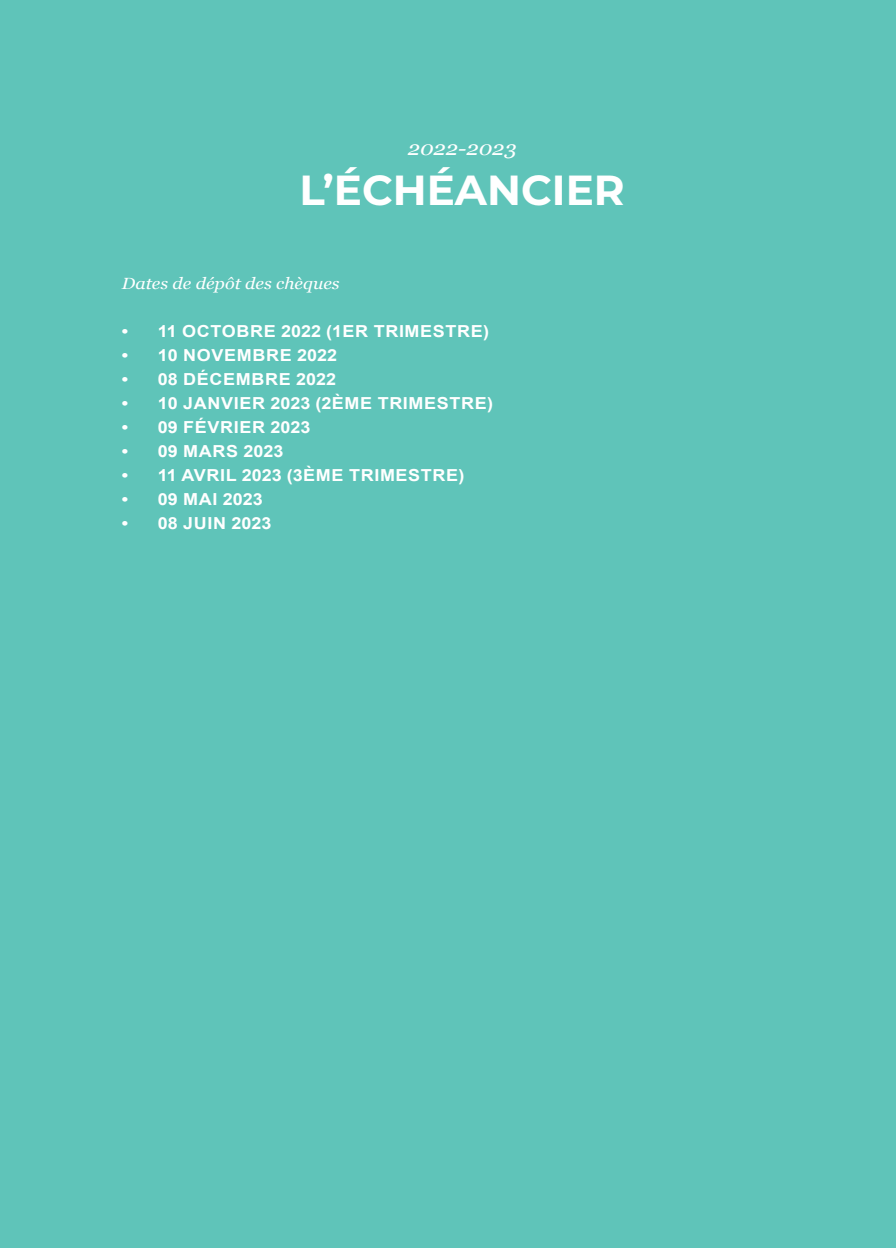
<style>
.page{position:relative;width:896px;height:1248px;background:#fff}
.page>*{position:absolute;margin:0;border:0;box-sizing:border-box;transform-origin:0 0}
.t1{font:700 42px "Montserrat";color:#fff}
.t2{font:italic 19.8px "Georgia";color:#fff;scale:1.11 1}
.t3{font:700 16.6px "Arial";letter-spacing:.035em;color:#fff;scale:1.09 1}
.t4{font:700 16.6px "Arial";color:#fff;scale:1.09 1}
.Style_de_paragraphe{font:italic 16.2px "Georgia";color:#fff;scale:1.11 1}
</style>
<div class="page">
<div style="left:0;top:0;width:896px;height:1247px;background:#5fc4b9"></div>
<p class="t2" style="left:408px;top:135px;width:100px">2022-2023</p>
<p class="t1" style="left:300px;top:160px;width:327px">L’ÉCHÉANCIER</p>
<p class="Style_de_paragraphe" style="left:122px;top:273px;width:198px">Dates de dépôt des chèques</p>
<p class="t3" style="left:122px;top:319px;width:338px">• 11 OCTOBRE 2022 (1ER TRIMESTRE)</p>
<p class="t3" style="left:122px;top:343px;width:199px">• 10 NOVEMBRE 2022</p>
<p class="t3" style="left:122px;top:367px;width:198px">• 08 DÉCEMBRE 2022</p>
<p class="t3" style="left:122px;top:391px;width:342px">• 10 JANVIER 2023 (2ÈME TRIMESTRE)</p>
<p class="t3" style="left:122px;top:415px;width:174px">• 09 FÉVRIER 2023</p>
<p class="t4" style="left:122px;top:439px;width:150px">• 09 MARS 2023</p>
<p class="t3" style="left:122px;top:463px;width:316px">• 11 AVRIL 2023 (3ÈME TRIMESTRE)</p>
<p class="t4" style="left:122px;top:487px;width:131px">• 09 MAI 2023</p>
<p class="t4" style="left:122px;top:511px;width:139px">• 08 JUIN 2023</p>
</div>
